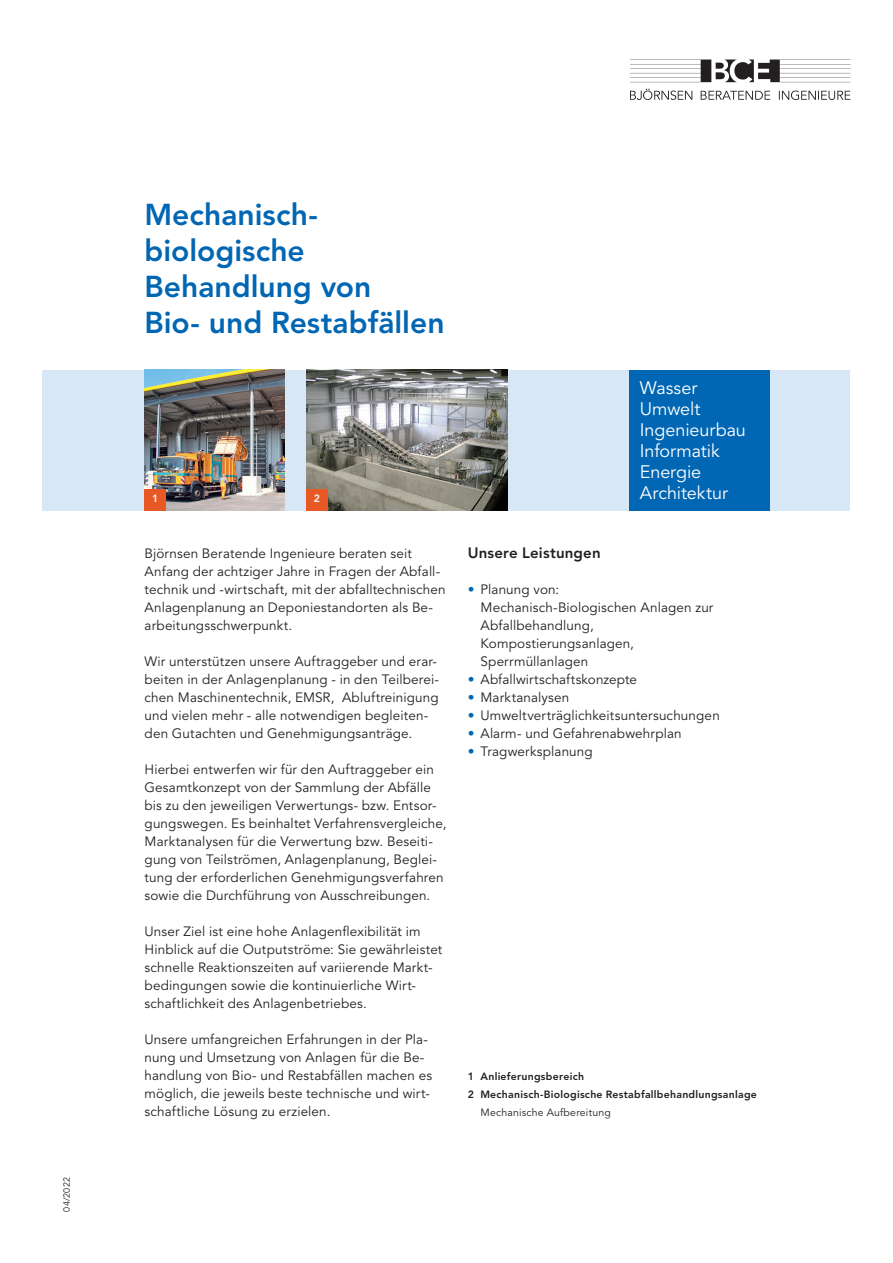
<style>
.page{position:relative;width:893px;height:1263px;background:#fff}
.page>*{position:absolute;margin:0;border:0;box-sizing:border-box;transform-origin:0 0}
.t1{font:800 30px/36px "Avenir LT Pro";color:#0166b3}
.t2{font:18px/21px "Avenir LT Pro";letter-spacing:-.005em;color:#fff}
.t3{font:800 15px "Avenir LT Pro";letter-spacing:.01em;color:#231f20}
.t4{font:13.5px/18px "Avenir LT Pro";letter-spacing:.01em;color:#231f20}
.t5{font:800 10.5px/18px "Avenir LT Pro";letter-spacing:.025em;color:#231f20}
.t6{font:10.5px "Avenir LT Pro";letter-spacing:.02em;color:#231f20}
.t7{font:800 10.5px "Avenir LT Pro";color:#fff}
.t8{font:9px "Avenir LT Pro";letter-spacing:.02em;color:#231f20}
.s1{font-weight:800;color:#0166b3}
</style>
<div class="page">
<div style="left:43px;top:370px;width:807px;height:140px;background:#d7e7f5"></div>
<div style="left:629px;top:370px;width:141px;height:140px;background:#0166b3"></div>
<svg style="left:630px;top:89px;width:62px;height:11px"></svg>
<svg style="left:779px;top:91px;width:71px;height:9px"></svg>
<svg style="left:701px;top:91px;width:69px;height:9px"></svg>
<svg style="left:630px;top:60px;width:220px;height:22px"></svg>
<img style="left:145px;top:370px;width:140px;height:140px">
<img style="left:306px;top:370px;width:201px;height:140px">
<div style="left:145px;top:489px;width:21px;height:21px;background:#e75824"></div>
<div style="left:306px;top:489px;width:21px;height:21px;background:#e75824"></div>
<p class="t8" style="left:61px;top:1212px;width:36px;rotate:-90deg">04/2022</p>
<h1 class="t1" style="left:145px;top:196px;width:301px">Mechanisch&shy;biologische<br>Behandlung von<br>Bio- und Restabfällen</h1>
<p class="t7" style="left:152px;top:492px;width:8px">1</p>
<p class="t7" style="left:314px;top:492px;width:8px">2</p>
<p class="t4" style="left:145px;top:545px;width:303px">Björnsen Beratende Ingenieure beraten seit Anfang der achtziger Jahre in Fragen der Abfall&shy;technik und -wirtschaft, mit der abfalltechnischen Anlagenplanung an Deponiestandorten als Be&shy;arbeitungsschwerpunkt.</p>
<p class="t4" style="left:145px;top:653px;width:296px">Wir unterstützen unsere Auftraggeber und erar&shy;beiten in der Anlagenplanung - in den Teilberei&shy;chen Maschinentechnik, EMSR, Abluftreinigung und vielen mehr - alle notwendigen begleiten&shy;den Gutachten und Genehmigungsanträge.</p>
<p class="t4" style="left:145px;top:761px;width:303px">Hierbei entwerfen wir für den Auftraggeber ein Gesamtkonzept von der Sammlung der Abfälle bis zu den jeweiligen Verwertungs- bzw. Entsor&shy;gungswegen. Es beinhaltet Verfahrensvergleiche, Marktanalysen für die Verwertung bzw. Beseiti&shy;gung von Teilströmen, Anlagenplanung, Beglei&shy;tung der erforderlichen Genehmigungsverfahren sowie die Durchführung von Ausschreibungen.</p>
<p class="t4" style="left:145px;top:923px;width:299px">Unser Ziel ist eine hohe Anlagenflexibilität im Hinblick auf die Outputströme: Sie gewährleistet schnelle Reaktionszeiten auf variierende Markt&shy;bedingungen sowie die kontinuierliche Wirt&shy;schaftlichkeit des Anlagenbetriebes.</p>
<p class="t4" style="left:145px;top:1031px;width:289px">Unsere umfangreichen Erfahrungen in der Pla&shy;nung und Umsetzung von Anlagen für die Be&shy;handlung von Bio- und Restabfällen machen es möglich, die jeweils beste technische und wirt&shy;schaftliche Lösung zu erzielen.</p>
<h2 class="t2" style="left:640px;top:377px;width:107px">Wasser<br>Umwelt<br>Ingenieurbau<br>Informatik<br>Energie<br>Architektur</h2>
<p class="t3" style="left:468px;top:544px;width:134px">Unsere Leistungen</p>
<p class="t4" style="left:480px;top:581px;width:234px;text-indent:-13px"><span class="s1">•</span> Planung von:<br>Mechanisch-Biologischen Anlagen zur<br>Abfallbehandlung,<br>Kompostierungsanlagen,<br>Sperrmüllanlagen</p>
<p class="t4" style="left:468px;top:671px;width:171px"><span class="s1">•</span> Abfallwirtschaftskonzepte</p>
<p class="t4" style="left:468px;top:689px;width:103px"><span class="s1">•</span> Marktanalysen</p>
<p class="t4" style="left:468px;top:707px;width:254px"><span class="s1">•</span> Umweltverträglichkeitsuntersuchungen</p>
<p class="t4" style="left:468px;top:725px;width:215px"><span class="s1">•</span> Alarm- und Gefahrenabwehrplan</p>
<p class="t4" style="left:468px;top:743px;width:127px"><span class="s1">•</span> Tragwerksplanung</p>
<p class="t5" style="left:468px;top:1067px;width:291px">1 Anlieferungsbereich<br>2 Mechanisch-Biologische Restabfallbehandlungsanlage</p>
<p class="t6" style="left:480px;top:1106px;width:132px">Mechanische Aufbereitung</p>
</div>
